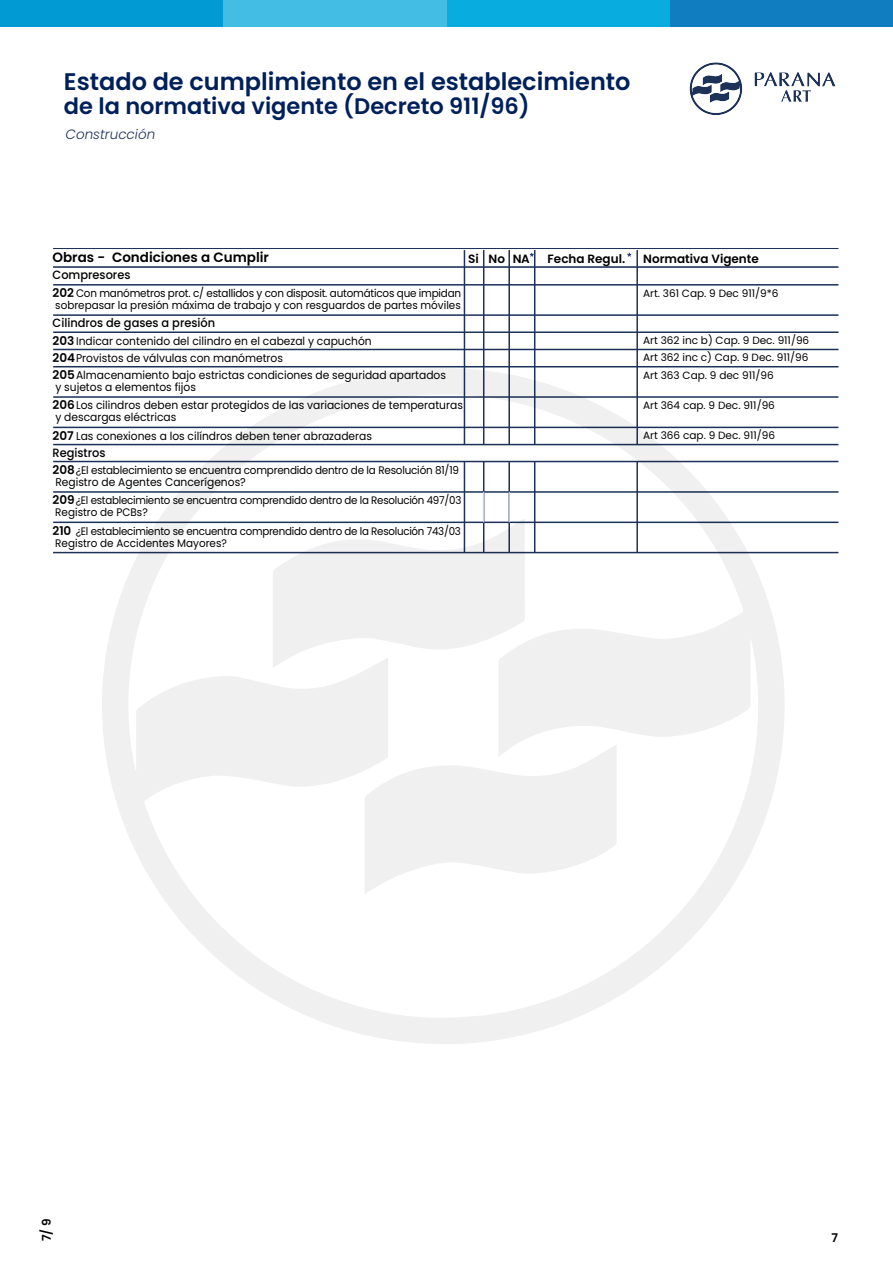
<style>
.page{position:relative;width:893px;height:1263px;background:#fff}
.page>*{position:absolute;margin:0;border:0;box-sizing:border-box;transform-origin:0 0}
.t1{font:600 24px "Poppins";color:#00205b}
.t2{font:600 22.5px "Poppins";color:#00205b}
.t3{font:600 13.5px "Poppins";color:#000}
.t4{font:italic 300 13.5px "Poppins";color:#1d3259}
.t5{font:500 12px "Poppins";color:#000;scale:.95 1}
.t6{font:600 12px "Poppins";color:#000}
.t7{font:11.25px/12px "Poppins";color:#000;scale:.95 1}
.t8{font:10.95px/12px "Poppins";color:#000;scale:.95 1}
.t9{font:10.95px "Poppins";letter-spacing:-.02em;color:#000;scale:.95 1}
.t10{font:10.8px "Poppins";letter-spacing:-.025em;color:#000;scale:.95 1}
.t11{font:10.5px "Poppins";color:#000}
.s1{font-weight:600;font-size:12px}
</style>
<div class="page">
<hr style="left:53px;top:266px;width:785px;height:2px;background:#1d3259">
<hr style="left:53px;top:552px;width:785px;height:1px;background:#1d3259">
<hr style="left:53px;top:248px;width:785px;height:1px;background:#1d3259">
<hr style="left:464px;top:250px;width:1px;height:194px;background:#1d3259">
<hr style="left:483px;top:250px;width:1px;height:194px;background:#1d3259">
<hr style="left:508px;top:250px;width:2px;height:194px;background:#1d3259">
<hr style="left:534px;top:250px;width:1px;height:194px;background:#1d3259">
<hr style="left:636px;top:250px;width:2px;height:194px;background:#1d3259">
<hr style="left:53px;top:284px;width:785px;height:2px;background:#1d3259">
<hr style="left:53px;top:314px;width:785px;height:2px;background:#1d3259">
<hr style="left:53px;top:331px;width:785px;height:2px;background:#1d3259">
<hr style="left:53px;top:444px;width:785px;height:1px;background:#1d3259">
<hr style="left:53px;top:461px;width:785px;height:1px;background:#1d3259">
<hr style="left:53px;top:349px;width:785px;height:1px;background:#1d3259">
<hr style="left:53px;top:366px;width:785px;height:1px;background:#1d3259">
<hr style="left:53px;top:427px;width:785px;height:1px;background:#1d3259">
<hr style="left:53px;top:396px;width:785px;height:2px;background:#1d3259">
<hr style="left:53px;top:522px;width:785px;height:1px;background:#1d3259">
<hr style="left:53px;top:491px;width:785px;height:2px;background:#1d3259">
<svg style="left:530px;top:253px;width:4px;height:4px"></svg>
<svg style="left:627px;top:253px;width:4px;height:4px"></svg>
<svg style="left:102px;top:368px;width:683px;height:676px"></svg>
<svg style="left:273px;top:518px;width:252px;height:150px"></svg>
<svg style="left:365px;top:744px;width:252px;height:150px"></svg>
<div style="left:446px;top:0;width:224px;height:27px;background:#08acdf"></div>
<div style="left:0;top:0;width:223px;height:27px;background:#019ad3"></div>
<div style="left:223px;top:0;width:223px;height:27px;background:#43bde3"></div>
<div style="left:670px;top:0;width:223px;height:27px;background:#0f7dc0"></div>
<img style="left:689px;top:62px;width:147px;height:53px">
<h1 class="t1" style="left:64px;top:68px;width:568px">Estado de cumplimiento en el establecimiento</h1>
<h2 class="t2" style="left:64px;top:93px;width:467px">de la normativa vigente (Decreto 911/96)</h2>
<p class="t4" style="left:66px;top:127px;width:91px">Construcción</p>
<p class="t3" style="left:53px;top:249px;width:218px">Obras - Condiciones a Cumplir</p>
<p class="t5" style="left:53px;top:268px;width:84px">Compresores</p>
<p class="t8" style="left:53px;top:287px;width:432px"><span class="s1">202</span> Con manómetros prot. c/ estallidos y con disposit. automáticos que impidan sobrepasar la presión máxima de trabajo y con resguardos de partes móviles</p>
<p class="t11" style="left:643px;top:287px;width:137px">Art. 361 Cap. 9 Dec 911/9*6</p>
<p class="t5" style="left:53px;top:316px;width:173px">Cilindros de gases a presión</p>
<p class="t6" style="left:468px;top:252px;width:63px">Si No NA</p>
<p class="t6" style="left:548px;top:252px;width:79px">Fecha Regul.</p>
<p class="t6" style="left:643px;top:252px;width:117px">Normativa Vigente</p>
<p class="t7" style="left:53px;top:335px;width:337px"><span class="s1">203</span>Indicar contenido del cilindro en el cabezal y capuchón</p>
<p class="t11" style="left:643px;top:334px;width:168px">Art 362 inc b) Cap. 9 Dec. 911/96</p>
<p class="t7" style="left:53px;top:352px;width:244px"><span class="s1">204</span>Provistos de válvulas con manómetros</p>
<p class="t11" style="left:643px;top:352px;width:167px">Art 362 inc c) Cap. 9 Dec. 911/96</p>
<p class="t7" style="left:53px;top:369px;width:416px"><span class="s1">205</span>Almacenamiento bajo estrictas condiciones de seguridad apartados y sujetos a elementos fijos</p>
<p class="t11" style="left:643px;top:369px;width:132px">Art 363 Cap. 9 dec 911/96</p>
<p class="t7" style="left:53px;top:399px;width:433px"><span class="s1">206</span>Los cilindros deben estar protegidos de las variaciones de temperaturas y descargas eléctricas</p>
<p class="t9" style="left:53px;top:464px;width:429px"><span class="s1">208</span>¿El establecimiento se encuentra comprendido dentro de la Resolución 81/19</p>
<p class="t7" style="left:55px;top:476px;width:202px">Registro de Agentes Cancerígenos?</p>
<p class="t10" style="left:53px;top:494px;width:432px"><span class="s1">209</span>¿El establecimiento se encuentra comprendido dentro de la Resolución 497/03</p>
<p class="t8" style="left:55px;top:507px;width:99px">Registro de PCBs?</p>
<p class="t10" style="left:53px;top:525px;width:431px"><span class="s1">210</span> ¿El establecimiento se encuentra comprendido dentro de la Resolución 743/03</p>
<p class="t8" style="left:55px;top:537px;width:182px">Registro de Accidentes Mayores?</p>
<p class="t11" style="left:643px;top:399px;width:133px">Art 364 cap. 9 Dec. 911/96</p>
<p class="t7" style="left:53px;top:430px;width:338px"><span class="s1">207</span> Las conexiones a los cilíndros deben tener abrazaderas</p>
<p class="t11" style="left:643px;top:429px;width:133px">Art 366 cap. 9 Dec. 911/96</p>
<p class="t5" style="left:53px;top:446px;width:57px">Registros</p>
<p class="t6" style="left:40px;top:1241px;width:24px;rotate:-90deg">7/9</p>
<p class="t6" style="left:832px;top:1230px;width:8px">7</p>
</div>
